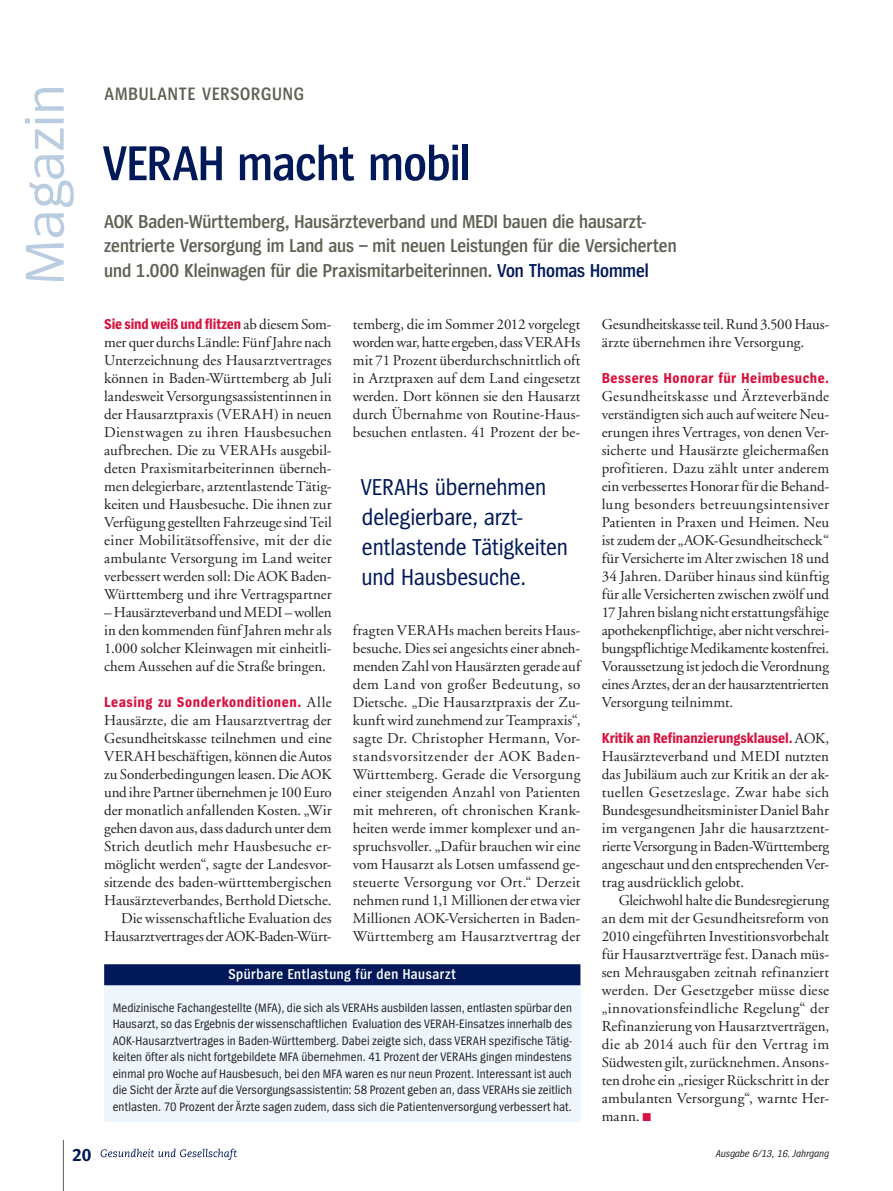
<style>
.page{position:relative;width:893px;height:1191px;background:#fff}
.page>*{position:absolute;margin:0;border:0;box-sizing:border-box;transform-origin:0 0}
.t1{font:57px "Spiegel";color:#baccdf}
.Magazin_Head{font:600 51px "Spiegel Cd";letter-spacing:-.005em;color:#011958}
.Zitat{font:24px/30px "Spiegel Cd";letter-spacing:-.005em;color:#011958}
.Magazin_Vorspann{font:600 19.5px/24.8px "Spiegel Cd";letter-spacing:-.005em;color:#606155}
.Magazin_Dachzeile{font:600 18.75px "Spiegel Cd";letter-spacing:.05em;color:#606155}
.Fließ_10_12pt_oE_Mag{font:15px/18px "GG Garamond";color:#231f20;text-align:justify}
.Fließ_10_12pt_mE_Mag{font:15px/18px "GG Garamond";color:#231f20;text-align:justify}
.allg-Box_Balken_Blau{font:600 15px "Spiegel Cd";letter-spacing:.035em;color:#fff}
.allg-Box_Copy_8_5_11{font:12.75px/16.5px "Spiegel Cd";letter-spacing:.01em;color:#231f20;text-align:justify}
.t2{font:italic 10.5px "Spiegel Cd";color:#231f20}
.s1{color:#011958}
.s2{font-family:"Spiegel Cd";font-weight:700;color:#d7123e}
.s3{color:#d7123e}
</style>
<div class="page">
<hr style="left:63px;top:1140px;width:1px;height:51px;background:#606155">
<svg style="left:101px;top:1148px;width:136px;height:11px"></svg>
<div style="left:104px;top:967px;width:476px;height:154px;background:#eef6fc"></div>
<div style="left:104px;top:964px;width:476px;height:21px;background:#011958"></div>
<h1 class="t1" style="left:16px;top:285px;width:202px;rotate:-90deg">Magazin</h1>
<p class="Magazin_Dachzeile" style="left:104px;top:84px;width:201px">AMBULANTE VERSORGUNG</p>
<p class="Magazin_Head" style="left:102px;top:138px;width:369px">VERAH macht mobil</p>
<p class="Magazin_Vorspann" style="left:104px;top:209px;width:574px">AOK Baden-Württemberg, Hausärzteverband und MEDI bauen die hausarzt&shy;zentrierte Versorgung im Land aus – mit neuen Leistungen für die Versicherten und 1.000 Kleinwagen für die Praxismitarbeiterinnen. <span class="s1">Von Thomas Hommel</span></p>
<p class="Fließ_10_12pt_oE_Mag" style="left:104px;top:315px;width:229px"><span class="s2">Sie sind weiß und flitzen</span> ab diesem Som&shy;mer quer durchs Ländle: Fünf Jahre nach Unterzeichnung des Hausarztvertrages können in Baden-Württemberg ab Juli landesweit Versorgungsassistentinnen in der Hausarztpraxis (VERAH) in neuen Dienstwagen zu ihren Hausbesuchen aufbrechen. Die zu VERAHs ausgebil&shy;deten Praxismitarbeiterinnen überneh&shy;men delegierbare, arztentlastende Tätig&shy;keiten und Hausbesuche. Die ihnen zur Verfügung gestellten Fahrzeuge sind Teil einer Mobilitätsoffensive, mit der die ambulante Versorgung im Land weiter verbessert werden soll: Die AOK Baden-Württemberg und ihre Vertragspartner</p>
<p class="Fließ_10_12pt_oE_Mag" style="left:104px;top:603px;width:229px">– Hausärzteverband und MEDI – wollen in den kommenden fünf Jahren mehr als 1.000 solcher Kleinwagen mit einheitli&shy;chem Aussehen auf die Straße bringen.</p>
<p class="Fließ_10_12pt_oE_Mag" style="left:104px;top:693px;width:229px"><span class="s2">Leasing zu Sonderkonditionen.</span> Alle Hausärzte, die am Hausarztvertrag der Gesundheitskasse teilnehmen und eine VERAH beschäftigen, können die Autos zu Sonderbedingungen leasen. Die AOK und ihre Partner übernehmen je 100 Euro der monatlich anfallenden Kosten. „Wir gehen davon aus, dass dadurch unter dem Strich deutlich mehr Hausbesuche er&shy;möglicht werden“, sagte der Landesvor&shy;sitzende des baden-württembergischen Hausärzteverbandes, Berthold Dietsche.</p>
<p class="Fließ_10_12pt_mE_Mag" style="left:104px;top:909px;width:229px;text-align:right">Die wissenschaftliche Evaluation des<br>Hausarztvertrages der AOK-Baden-Würt-</p>
<p class="Fließ_10_12pt_mE_Mag" style="left:353px;top:315px;width:229px">temberg, die im Sommer 2012 vorgelegt worden war, hatte ergeben, dass VERAHs mit 71 Prozent überdurchschnittlich oft in Arztpraxen auf dem Land eingesetzt werden. Dort können sie den Hausarzt durch Übernahme von Routine-Haus&shy;besuchen entlasten. 41 Prozent der be-</p>
<p class="Fließ_10_12pt_mE_Mag" style="left:602px;top:315px;width:229px">Gesundheitskasse teil. Rund 3.500 Haus&shy;ärzte übernehmen ihre Versorgung.</p>
<p class="Fließ_10_12pt_oE_Mag" style="left:602px;top:369px;width:229px"><span class="s2">Besseres Honorar für Heimbesuche.<br></span>Gesundheitskasse und Ärzteverbände verständigten sich auch auf weitere Neu&shy;erungen ihres Vertrages, von denen Ver&shy;sicherte und Hausärzte gleichermaßen profitieren. Dazu zählt unter anderem ein verbessertes Honorar für die Behand&shy;lung besonders betreuungsintensiver Patienten in Praxen und Heimen. Neu ist zudem der „AOK-Gesundheitscheck“ für Versicherte im Alter zwischen 18 und 34 Jahren. Darüber hinaus sind künftig für alle Versicherten zwischen zwölf und 17 Jahren bislang nicht erstattungsfähige apothekenpflichtige, aber nicht verschrei&shy;bungspflichtige Medikamente kostenfrei.<br>Voraussetzung ist jedoch die Verordnung eines Arztes, der an der hausarztentrierten Versorgung teilnimmt.</p>
<p class="Fließ_10_12pt_oE_Mag" style="left:602px;top:729px;width:229px"><span class="s2">Kritik an Refinanzierungsklausel.</span> AOK, Hausärzteverband und MEDI nutzten das Jubiläum auch zur Kritik an der ak&shy;tuellen Gesetzeslage. Zwar habe sich Bundesgesundheitsminister Daniel Bahr im vergangenen Jahr die hausarztzent&shy;rierte Versorgung in Baden-Württemberg angeschaut und den entsprechenden Ver&shy;trag ausdrücklich gelobt.</p>
<p class="Fließ_10_12pt_mE_Mag" style="left:602px;top:891px;width:229px;text-indent:17px">Gleichwohl halte die Bundesregierung an dem mit der Gesundheitsreform von 2010 eingeführten Investitionsvorbehalt für Hausarztverträge fest. Danach müs&shy;sen Mehrausgaben zeitnah refinanziert werden. Der Gesetzgeber müsse diese „innovationsfeindliche Regelung“ der Refinanzierung von Hausarztverträgen, die ab 2014 auch für den Vertrag im Südwesten gilt, zurücknehmen. Ansons&shy;ten drohe ein „riesiger Rückschritt in der ambulanten Versorgung“, warnte Her&shy;mann. <span class="s3">√</span></p>
<p class="Zitat" style="left:361px;top:472px;width:209px">VERAHs übernehmen delegierbare, arzt&shy;entlastende Tätigkeiten und Hausbesuche.</p>
<p class="Fließ_10_12pt_mE_Mag" style="left:353px;top:621px;width:229px">fragten VERAHs machen bereits Haus&shy;besuche. Dies sei angesichts einer abneh&shy;menden Zahl von Hausärzten gerade auf dem Land von großer Bedeutung, so Dietsche. „Die Hausarztpraxis der Zu&shy;kunft wird zunehmend zur Teampraxis“, sagte Dr. Christopher Hermann, Vor&shy;standsvorsitzender der AOK Baden-Württemberg. Gerade die Versorgung einer steigenden Anzahl von Patienten mit mehreren, oft chronischen Krank&shy;heiten werde immer komplexer und an&shy;spruchsvoller. „Dafür brauchen wir eine vom Hausarzt als Lotsen umfassend ge&shy;steuerte Versorgung vor Ort.“ Derzeit nehmen rund 1,1 Millionen der etwa vier Millionen AOK-Versicherten in Baden-Württemberg am Hausarztvertrag der</p>
<p class="allg-Box_Balken_Blau" style="left:229px;top:966px;width:229px">Spürbare Entlastung für den Hausarzt</p>
<p class="allg-Box_Copy_8_5_11" style="left:113px;top:999px;width:461px">Medizinische Fachangestellte (MFA), die sich als VERAHs ausbilden lassen, entlasten spürbar den Hausarzt, so das Ergebnis der wissenschaftlichen Evaluation des VERAH-Einsatzes innerhalb des AOK-Hausarztvertrages in Baden-Württemberg. Dabei zeigte sich, dass VERAH spezifische Tätig&shy;keiten öfter als nicht fortgebildete MFA übernehmen. 41 Prozent der VERAHs gingen mindestens einmal pro Woche auf Hausbesuch, bei den MFA waren es nur neun Prozent. Interessant ist auch die Sicht der Ärzte auf die Versorgungsassistentin: 58 Prozent geben an, dass VERAHs sie zeitlich entlasten. 70 Prozent der Ärzte sagen zudem, dass sich die Patientenversorgung verbessert hat.</p>
<p class="t2" style="left:716px;top:1148px;width:115px">Ausgabe 6/13, 16. Jahrgang</p>
</div>
